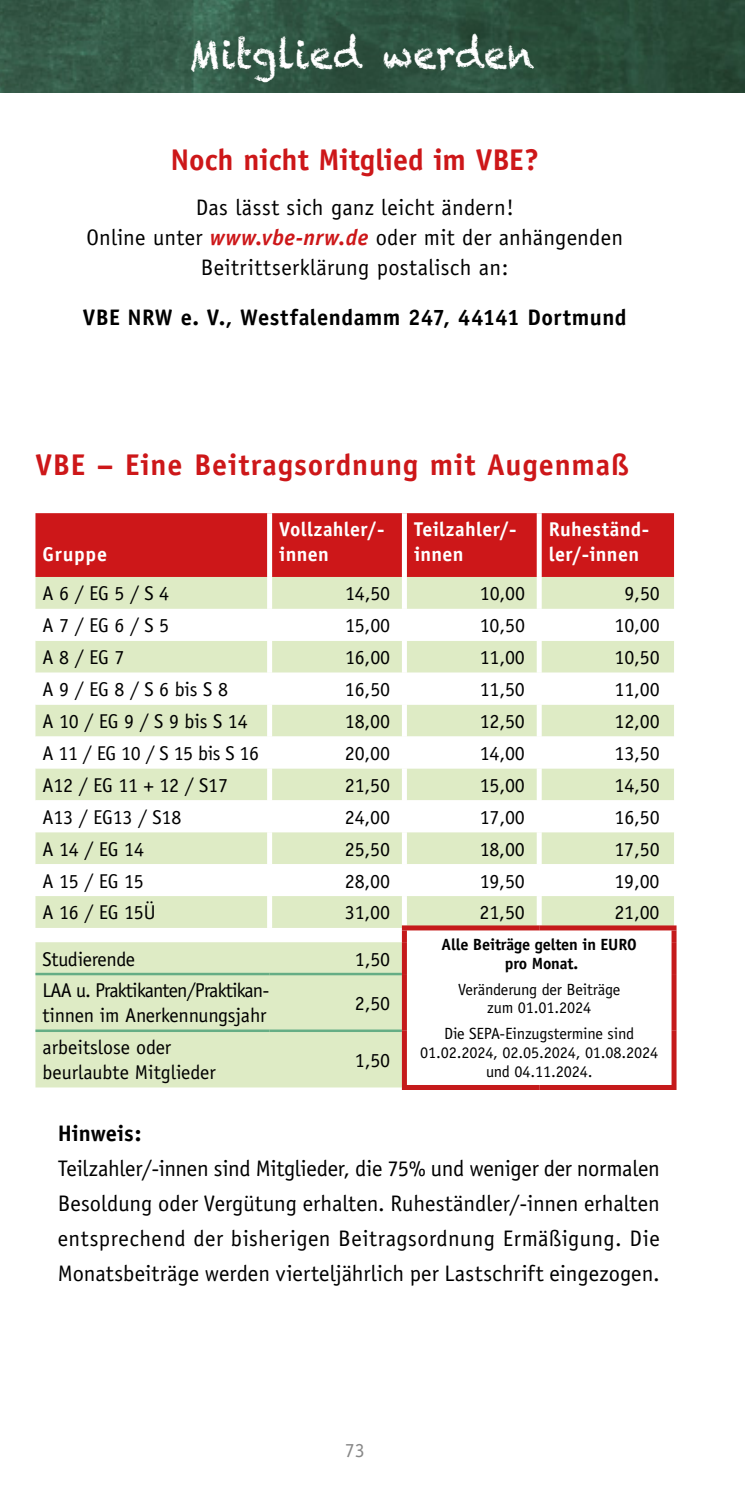
<style>
.page{position:relative;width:745px;height:1489px;background:#fff}
.page>*{position:absolute;margin:0;border:0;box-sizing:border-box;transform-origin:0 0}
.t1{font:40px "Chalkduster";letter-spacing:.015em;color:#fff;scale:.91 1}
.t2{font:700 30px "Officina Sans";letter-spacing:.025em;color:#cd1719}
.t3{font:700 30px "Officina Sans";letter-spacing:-.005em;color:#cd1719}
.t4{font:22.5px/35px "Officina Sans";letter-spacing:.01em;color:#000;text-align:center}
.t5{font:700 22.5px "Officina Sans";letter-spacing:.02em;color:#000}
.t6{font:700 22.5px "Officina Sans";letter-spacing:-.005em;color:#000}
.t7{font:20px/25px "Officina Sans";letter-spacing:-.01em;color:#000}
.t8{font:700 20px/25px "Officina Sans";letter-spacing:.015em;color:#fff}
.t9{font:20px/25px "Officina Sans";letter-spacing:-.035em;color:#000}
.t10{font:20px "Officina Sans";color:#878787}
.t11{font:16.25px/18.8px "Officina Sans";letter-spacing:-.01em;color:#000;text-align:center}
.t12{font:700 16.25px/18.8px "Officina Sans";letter-spacing:-.01em;color:#000;text-align:center}
.s1{font-weight:700;font-style:italic;color:#cd1719}
</style>
<div class="page">
<img style="left:0;top:0;width:744px;height:92px">
<div style="left:35px;top:513px;width:638px;height:64px;background:#cd1719"></div>
<div style="left:35px;top:577px;width:638px;height:32px;background:#deebc5"></div>
<svg style="left:35px;top:641px;width:638px;height:446px;fill:#deebc5"></svg>
<div style="left:671px;top:930px;width:5px;height:12px;background:#c51a1b"></div>
<div style="left:671px;top:942px;width:5px;height:32px;background:#c51a1b"></div>
<div style="left:671px;top:974px;width:5px;height:56px;background:#c51a1b"></div>
<div style="left:671px;top:1030px;width:5px;height:54px;background:#c51a1b"></div>
<div style="left:401px;top:1084px;width:138px;height:5px;background:#c51a1b"></div>
<div style="left:539px;top:1084px;width:137px;height:5px;background:#c51a1b"></div>
<div style="left:267px;top:513px;width:5px;height:64px;background:#fff"></div>
<div style="left:401px;top:513px;width:5px;height:64px;background:#fff"></div>
<div style="left:536px;top:513px;width:5px;height:64px;background:#fff"></div>
<div style="left:267px;top:577px;width:5px;height:32px;background:#fff"></div>
<div style="left:401px;top:577px;width:5px;height:32px;background:#fff"></div>
<div style="left:536px;top:577px;width:5px;height:32px;background:#fff"></div>
<div style="left:267px;top:672px;width:5px;height:32px;background:#fff"></div>
<div style="left:401px;top:672px;width:5px;height:32px;background:#fff"></div>
<div style="left:536px;top:672px;width:5px;height:32px;background:#fff"></div>
<div style="left:267px;top:704px;width:5px;height:32px;background:#fff"></div>
<div style="left:401px;top:704px;width:5px;height:32px;background:#fff"></div>
<div style="left:536px;top:704px;width:5px;height:32px;background:#fff"></div>
<div style="left:267px;top:736px;width:5px;height:32px;background:#fff"></div>
<div style="left:401px;top:736px;width:5px;height:32px;background:#fff"></div>
<div style="left:536px;top:736px;width:5px;height:32px;background:#fff"></div>
<div style="left:267px;top:768px;width:5px;height:32px;background:#fff"></div>
<div style="left:401px;top:768px;width:5px;height:32px;background:#fff"></div>
<div style="left:536px;top:768px;width:5px;height:32px;background:#fff"></div>
<div style="left:267px;top:800px;width:5px;height:32px;background:#fff"></div>
<div style="left:401px;top:800px;width:5px;height:32px;background:#fff"></div>
<div style="left:536px;top:800px;width:5px;height:32px;background:#fff"></div>
<div style="left:267px;top:832px;width:5px;height:32px;background:#fff"></div>
<div style="left:401px;top:832px;width:5px;height:32px;background:#fff"></div>
<div style="left:536px;top:832px;width:5px;height:32px;background:#fff"></div>
<div style="left:267px;top:864px;width:5px;height:32px;background:#fff"></div>
<div style="left:401px;top:864px;width:5px;height:32px;background:#fff"></div>
<div style="left:536px;top:864px;width:5px;height:32px;background:#fff"></div>
<div style="left:267px;top:896px;width:5px;height:31px;background:#fff"></div>
<div style="left:401px;top:896px;width:5px;height:29px;background:#fff"></div>
<div style="left:536px;top:896px;width:5px;height:29px;background:#fff"></div>
<div style="left:401px;top:925px;width:138px;height:5px;background:#c51a1b"></div>
<div style="left:401px;top:930px;width:5px;height:12px;background:#c51a1b"></div>
<div style="left:539px;top:925px;width:137px;height:5px;background:#c51a1b"></div>
<div style="left:401px;top:942px;width:5px;height:32px;background:#c51a1b"></div>
<div style="left:401px;top:974px;width:5px;height:56px;background:#c51a1b"></div>
<div style="left:401px;top:1030px;width:5px;height:54px;background:#c51a1b"></div>
<div style="left:267px;top:640px;width:5px;height:32px;background:#fff"></div>
<div style="left:401px;top:640px;width:5px;height:32px;background:#fff"></div>
<div style="left:536px;top:640px;width:5px;height:32px;background:#fff"></div>
<hr style="left:35px;top:972px;width:234px;height:3px;background:#65ad85">
<hr style="left:269px;top:972px;width:132px;height:3px;background:#65ad85">
<hr style="left:35px;top:1029px;width:234px;height:2px;background:#65ad85">
<hr style="left:269px;top:1029px;width:132px;height:2px;background:#65ad85">
<h1 class="t1" style="left:189px;top:30px;width:380px">Mitglied werden</h1>
<h2 class="t3" style="left:170px;top:141px;width:370px">Noch nicht Mitglied im VBE?</h2>
<p class="t4" style="left:86px;top:192px;width:537px;line-height:30px">Das lässt sich ganz leicht ändern!<br>Online unter <span class="s1">www.vbe-nrw.de</span> oder mit der anhängenden<br>Beitrittserklärung postalisch an:</p>
<p class="t5" style="left:83px;top:303px;width:545px">VBE NRW e. V., Westfalendamm 247, 44141 Dortmund</p>
<h2 class="t2" style="left:35px;top:446px;width:594px">VBE – Eine Beitragsordnung mit Augenmaß</h2>
<p class="t8" style="left:43px;top:541px;width:66px">Gruppe</p>
<p class="t8" style="left:279px;top:516px;width:107px">Vollzahler/- innen</p>
<p class="t8" style="left:414px;top:516px;width:104px">Teilzahler/- innen</p>
<p class="t8" style="left:548px;top:516px;width:102px">Ruheständ&shy;ler/-innen</p>
<p class="t7" style="left:43px;top:581px;width:128px">A 6 / EG 5 / S 4</p>
<p class="t7" style="left:345px;top:581px;width:47px">14,50</p>
<p class="t7" style="left:479px;top:581px;width:47px">10,00</p>
<p class="t7" style="left:624px;top:581px;width:37px">9,50</p>
<p class="t7" style="left:42px;top:613px;width:128px">A 7 / EG 6 / S 5</p>
<p class="t7" style="left:345px;top:613px;width:47px">15,00</p>
<p class="t7" style="left:479px;top:613px;width:47px">10,50</p>
<p class="t7" style="left:614px;top:613px;width:47px">10,00</p>
<p class="t7" style="left:42px;top:645px;width:83px">A 8 / EG 7</p>
<p class="t7" style="left:345px;top:645px;width:47px">16,00</p>
<p class="t7" style="left:479px;top:645px;width:47px">11,00</p>
<p class="t7" style="left:614px;top:645px;width:47px">10,50</p>
<p class="t7" style="left:42px;top:677px;width:187px">A 9 / EG 8 / S 6 bis S 8</p>
<p class="t7" style="left:345px;top:677px;width:47px">16,50</p>
<p class="t7" style="left:479px;top:677px;width:47px">11,50</p>
<p class="t7" style="left:614px;top:677px;width:47px">11,00</p>
<p class="t7" style="left:42px;top:708px;width:206px">A 10 / EG 9 / S 9 bis S 14</p>
<p class="t7" style="left:345px;top:708px;width:47px">18,00</p>
<p class="t7" style="left:479px;top:708px;width:47px">12,50</p>
<p class="t7" style="left:614px;top:708px;width:47px">12,00</p>
<p class="t7" style="left:42px;top:740px;width:218px">A 11 / EG 10 / S 15 bis S 16</p>
<p class="t7" style="left:345px;top:740px;width:47px">20,00</p>
<p class="t7" style="left:479px;top:740px;width:47px">14,00</p>
<p class="t7" style="left:614px;top:740px;width:47px">13,50</p>
<p class="t7" style="left:42px;top:772px;width:187px">A12 / EG 11 + 12 / S17</p>
<p class="t7" style="left:345px;top:772px;width:47px">21,50</p>
<p class="t7" style="left:479px;top:772px;width:47px">15,00</p>
<p class="t7" style="left:614px;top:772px;width:47px">14,50</p>
<p class="t7" style="left:42px;top:804px;width:140px">A13 / EG13 / S18</p>
<p class="t7" style="left:344px;top:804px;width:47px">24,00</p>
<p class="t7" style="left:479px;top:804px;width:47px">17,00</p>
<p class="t7" style="left:614px;top:804px;width:47px">16,50</p>
<p class="t7" style="left:42px;top:836px;width:103px">A 14 / EG 14</p>
<p class="t7" style="left:344px;top:836px;width:47px">25,50</p>
<p class="t7" style="left:479px;top:836px;width:47px">18,00</p>
<p class="t7" style="left:614px;top:836px;width:47px">17,50</p>
<p class="t7" style="left:42px;top:868px;width:103px">A 15 / EG 15</p>
<p class="t7" style="left:344px;top:868px;width:47px">28,00</p>
<p class="t7" style="left:479px;top:868px;width:47px">19,50</p>
<p class="t7" style="left:614px;top:868px;width:47px">19,00</p>
<p class="t7" style="left:42px;top:900px;width:115px">A 16 / EG 15Ü</p>
<p class="t7" style="left:344px;top:900px;width:47px">31,00</p>
<p class="t7" style="left:479px;top:900px;width:47px">21,50</p>
<p class="t7" style="left:614px;top:900px;width:47px">21,00</p>
<p class="t12" style="left:441px;top:934px;width:197px">Alle Beiträge gelten in EURO pro Monat.</p>
<p class="t11" style="left:458px;top:979px;width:163px">Veränderung der Beiträge zum 01.01.2024</p>
<p class="t11" style="left:420px;top:1024px;width:239px">Die SEPA-Einzugstermine sind<br>01.02.2024, 02.05.2024, 01.08.2024 und 04.11.2024.</p>
<p class="t7" style="left:43px;top:946px;width:94px">Studierende</p>
<p class="t7" style="left:354px;top:946px;width:37px">1,50</p>
<p class="t9" style="left:43px;top:978px;width:226px">LAA u. Praktikanten/Praktikan&shy;tinnen im Anerkennungsjahr</p>
<p class="t7" style="left:354px;top:990px;width:37px">2,50</p>
<p class="t7" style="left:43px;top:1034px;width:175px">arbeitslose oder beurlaubte Mitglieder</p>
<p class="t7" style="left:354px;top:1047px;width:37px">1,50</p>
<p class="t6" style="left:58px;top:1118px;width:85px">Hinweis:</p>
<p class="t4" style="left:58px;top:1150px;width:603px;text-align:justify">Teilzahler/-innen sind Mitglieder, die 75% und weniger der normalen Besoldung oder Vergütung erhalten. Ruheständler/-innen erhalten entsprechend der bisherigen Beitragsordnung Ermäßigung. Die Monatsbeiträge werden vierteljährlich per Lastschrift eingezogen.</p>
<p class="t10" style="left:344px;top:1438px;width:22px">73</p>
</div>
